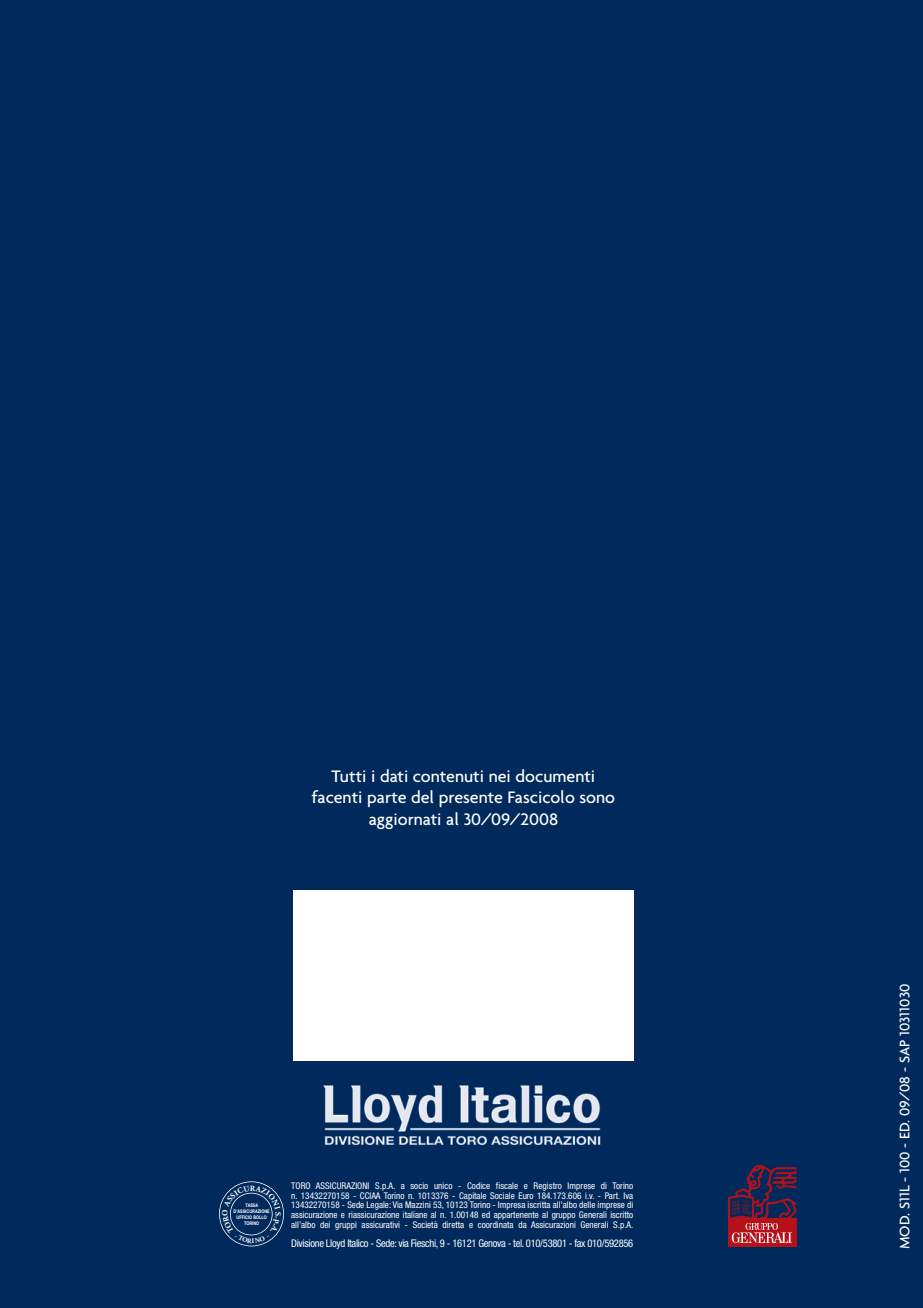
<style>
.page{position:relative;width:923px;height:1308px;background:#002a5c}
.page>*{position:absolute;margin:0;border:0;box-sizing:border-box;transform-origin:0 0}
.t1{font:500 18px/21.6px "Agenda";color:#fff;text-align:center}
.t2{font:500 15px "Agenda";color:#fff}
.t3{font:condensed 10.65px "Helvetica Neue";letter-spacing:-.03em;color:#fff}
.t4{font:condensed 9.15px/9.6px "Helvetica Neue";color:#fff;text-align:justify}
.t5{font:700 4.95px/5.8px "Helvetica Neue";color:#fff;text-align:center;scale:.79 1}
</style>
<div class="page">
<div style="left:294px;top:890px;width:340px;height:170px;background:#fff"></div>
<div style="left:317px;top:1072px;width:292px;height:82px;background:#002a5c"></div>
<img style="left:323px;top:1086px;width:278px;height:58px">
<div style="left:728px;top:1218px;width:68px;height:29px;background:#b5111a"></div>
<svg style="left:728px;top:1165px;width:68px;height:78px"></svg>
<div style="left:219px;top:1181px;width:65px;height:65px;border:2px solid #fff;border-radius:50%"></div>
<svg style="left:222px;top:1185px;width:59px;height:58px;background:#0c3463"></svg>
<h1 class="t1" style="left:312px;top:766px;width:305px">Tutti i dati contenuti nei documenti facenti parte del presente Fascicolo sono aggiornati al 30/09/2008</h1>
<p class="t5" style="left:234px;top:1203px;width:47px">TASSA<br>D’ASSICURAZIONE<br>UFFICIO BOLLO<br>TORINO</p>
<p class="t4" style="left:291px;top:1181px;width:344px">TORO ASSICURAZIONI S.p.A. a socio unico - Codice fiscale e Registro Imprese di Torino n. 13432270158 - CCIAA Torino n. 1013376 - Capitale Sociale Euro 184.173.606 i.v. - Part. Iva 13432270158 - Sede Legale: Via Mazzini 53, 10123 Torino - Impresa iscritta all’albo delle imprese di assicurazione e riassicurazione italiane al n. 1.00148 ed appartenente al gruppo Generali iscritto all’albo dei gruppi assicurativi - Società diretta e coordinata da Assicurazioni Generali S.p.A.</p>
<p class="t3" style="left:291px;top:1239px;width:344px">Divisione Lloyd Italico - Sede: via Fieschi, 9 - 16121 Genova - tel. 010/53801 - fax 010/592856</p>
<h2 class="t2" style="left:898px;top:1249px;width:267px;rotate:-90deg">MOD. S11L - 100 - ED. 09/08 - SAP 10311030</h2>
</div>
